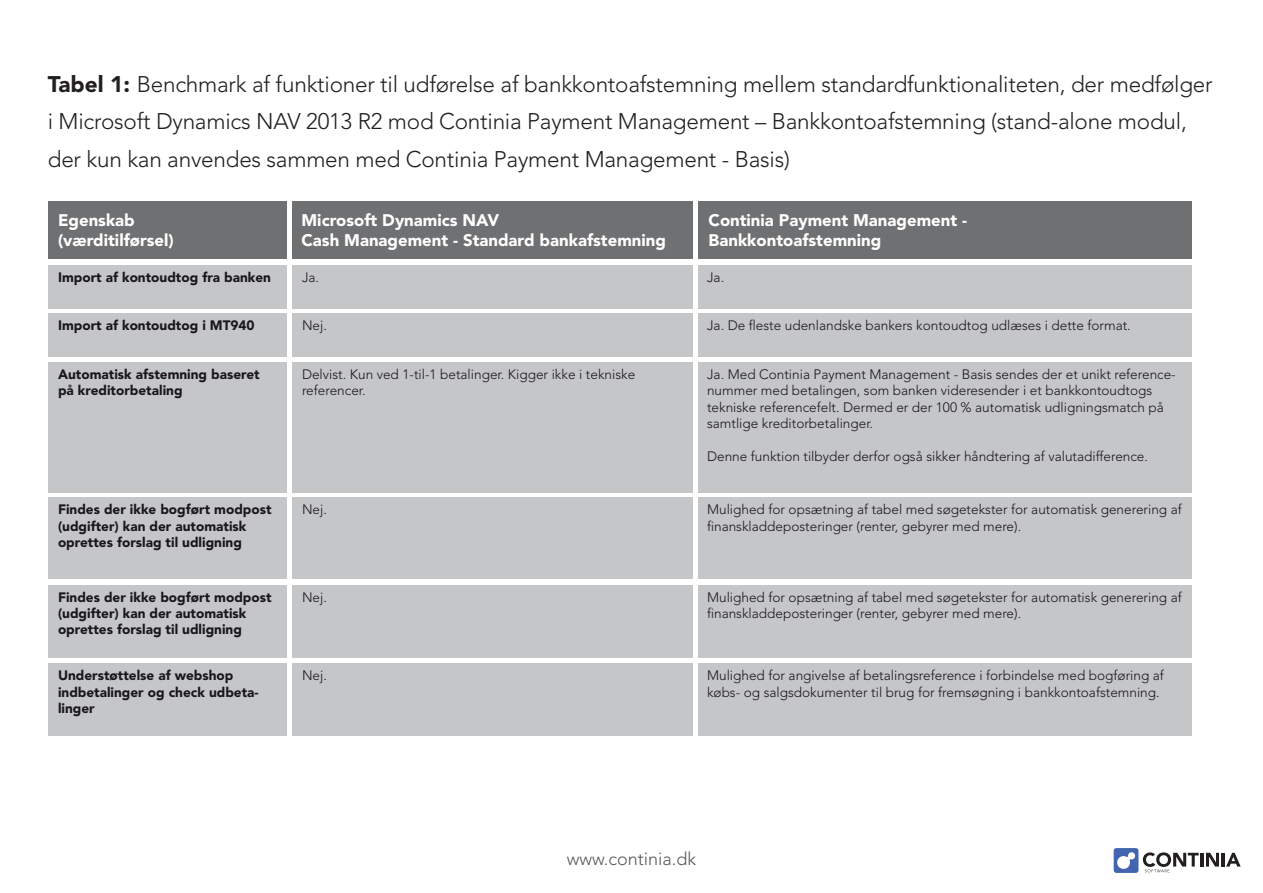
<style>
.page{position:relative;width:1263px;height:893px;background:#fff}
.page>*{position:absolute;margin:0;border:0;box-sizing:border-box;transform-origin:0 0}
.t1{font:300 22.5px/37.5px "Avenir LT Std";letter-spacing:-.01em;color:#231f20}
.t2{font:300 18px "Avenir LT Std";color:#57585a}
.t3{font:900 16.65px/20.1px "Avenir LT Std";color:#fff}
.t4{font:300 13.65px/16.4px "Avenir LT Std";color:#1a171b}
.t5{font:900 13.65px/16.4px "Avenir LT Std";color:#1a171b}
.s1{font-weight:900}
</style>
<div class="page">
<svg style="left:1114px;top:848px;width:127px;height:25px"></svg>
<div style="left:293px;top:201px;width:400px;height:57px;background:#6f7072"></div>
<div style="left:48px;top:201px;width:238px;height:57px;background:#6f7072"></div>
<div style="left:293px;top:265px;width:400px;height:43px;background:#c5c6c8"></div>
<div style="left:48px;top:265px;width:238px;height:43px;background:#c5c6c8"></div>
<div style="left:698px;top:201px;width:494px;height:57px;background:#6f7072"></div>
<div style="left:698px;top:265px;width:494px;height:43px;background:#c5c6c8"></div>
<div style="left:293px;top:313px;width:400px;height:43px;background:#c5c6c8"></div>
<div style="left:48px;top:313px;width:238px;height:43px;background:#c5c6c8"></div>
<div style="left:698px;top:313px;width:494px;height:43px;background:#c5c6c8"></div>
<div style="left:293px;top:362px;width:400px;height:131px;background:#c5c6c8"></div>
<div style="left:48px;top:362px;width:238px;height:131px;background:#c5c6c8"></div>
<div style="left:698px;top:362px;width:494px;height:131px;background:#c5c6c8"></div>
<div style="left:293px;top:497px;width:400px;height:82px;background:#c5c6c8"></div>
<div style="left:48px;top:497px;width:238px;height:82px;background:#c5c6c8"></div>
<div style="left:698px;top:497px;width:494px;height:82px;background:#c5c6c8"></div>
<div style="left:293px;top:585px;width:400px;height:72px;background:#c5c6c8"></div>
<div style="left:48px;top:585px;width:238px;height:72px;background:#c5c6c8"></div>
<div style="left:698px;top:585px;width:494px;height:72px;background:#c5c6c8"></div>
<div style="left:293px;top:663px;width:400px;height:73px;background:#c5c6c8"></div>
<div style="left:48px;top:663px;width:238px;height:73px;background:#c5c6c8"></div>
<div style="left:698px;top:663px;width:494px;height:73px;background:#c5c6c8"></div>
<p class="t1" style="left:48px;top:65px;width:1166px"><span class="s1">Tabel 1:</span> Benchmark af funktioner til udførelse af bankkontoafstemning mellem standardfunktionaliteten, der medfølger i Microsoft Dynamics NAV 2013 R2 mod Continia Payment Management – Bankkontoafstemning (stand-alone modul, der kun kan anvendes sammen med Continia Payment Management - Basis)</p>
<p class="t3" style="left:58px;top:210px;width:117px">Egenskab (værditilførsel)</p>
<p class="t3" style="left:301px;top:210px;width:366px">Microsoft Dynamics NAV<br>Cash Management - Standard bankafstemning</p>
<p class="t3" style="left:708px;top:210px;width:260px">Continia Payment Management -<br>Bankkontoafstemning</p>
<p class="t5" style="left:58px;top:269px;width:214px">Import af kontoudtog fra banken</p>
<p class="t4" style="left:302px;top:269px;width:19px">Ja.</p>
<p class="t4" style="left:707px;top:269px;width:19px">Ja.</p>
<p class="t5" style="left:58px;top:317px;width:198px">Import af kontoudtog i MT940</p>
<p class="t4" style="left:302px;top:317px;width:26px">Nej.</p>
<p class="t4" style="left:707px;top:317px;width:425px">Ja. De fleste udenlandske bankers kontoudtog udlæses i dette format.</p>
<p class="t5" style="left:58px;top:366px;width:203px">Automatisk afstemning baseret på kreditorbetaling</p>
<p class="t4" style="left:302px;top:366px;width:335px">Delvist. Kun ved 1-til-1 betalinger. Kigger ikke i tekniske referencer.</p>
<p class="t4" style="left:707px;top:366px;width:470px">Ja. Med Continia Payment Management - Basis sendes der et unikt reference&shy;nummer med betalingen, som banken videresender i et bankkontoudtogs tekniske referencefelt. Dermed er der 100 % automatisk udligningsmatch på samtlige kreditorbetalinger.</p>
<p class="t4" style="left:707px;top:448px;width:442px">Denne funktion tilbyder derfor også sikker håndtering af valutadifference.</p>
<p class="t5" style="left:58px;top:501px;width:215px">Findes der ikke bogført modpost (udgifter) kan der automatisk oprettes forslag til udligning</p>
<p class="t4" style="left:302px;top:501px;width:26px">Nej.</p>
<p class="t4" style="left:707px;top:501px;width:476px">Mulighed for opsætning af tabel med søgetekster for automatisk generering af finanskladdeposteringer (renter, gebyrer med mere).</p>
<p class="t5" style="left:58px;top:589px;width:215px">Findes der ikke bogført modpost (udgifter) kan der automatisk oprettes forslag til udligning</p>
<p class="t4" style="left:302px;top:589px;width:26px">Nej.</p>
<p class="t4" style="left:707px;top:589px;width:476px">Mulighed for opsætning af tabel med søgetekster for automatisk generering af finanskladdeposteringer (renter, gebyrer med mere).</p>
<p class="t5" style="left:58px;top:667px;width:202px">Understøttelse af webshop indbetalinger og check udbeta&shy;linger</p>
<p class="t4" style="left:302px;top:667px;width:26px">Nej.</p>
<p class="t4" style="left:707px;top:667px;width:458px">Mulighed for angivelse af betalingsreference i forbindelse med bogføring af købs- og salgsdokumenter til brug for fremsøgning i bankkontoafstemning.</p>
<p class="t2" style="left:567px;top:848px;width:131px">www.continia.dk</p>
</div>
